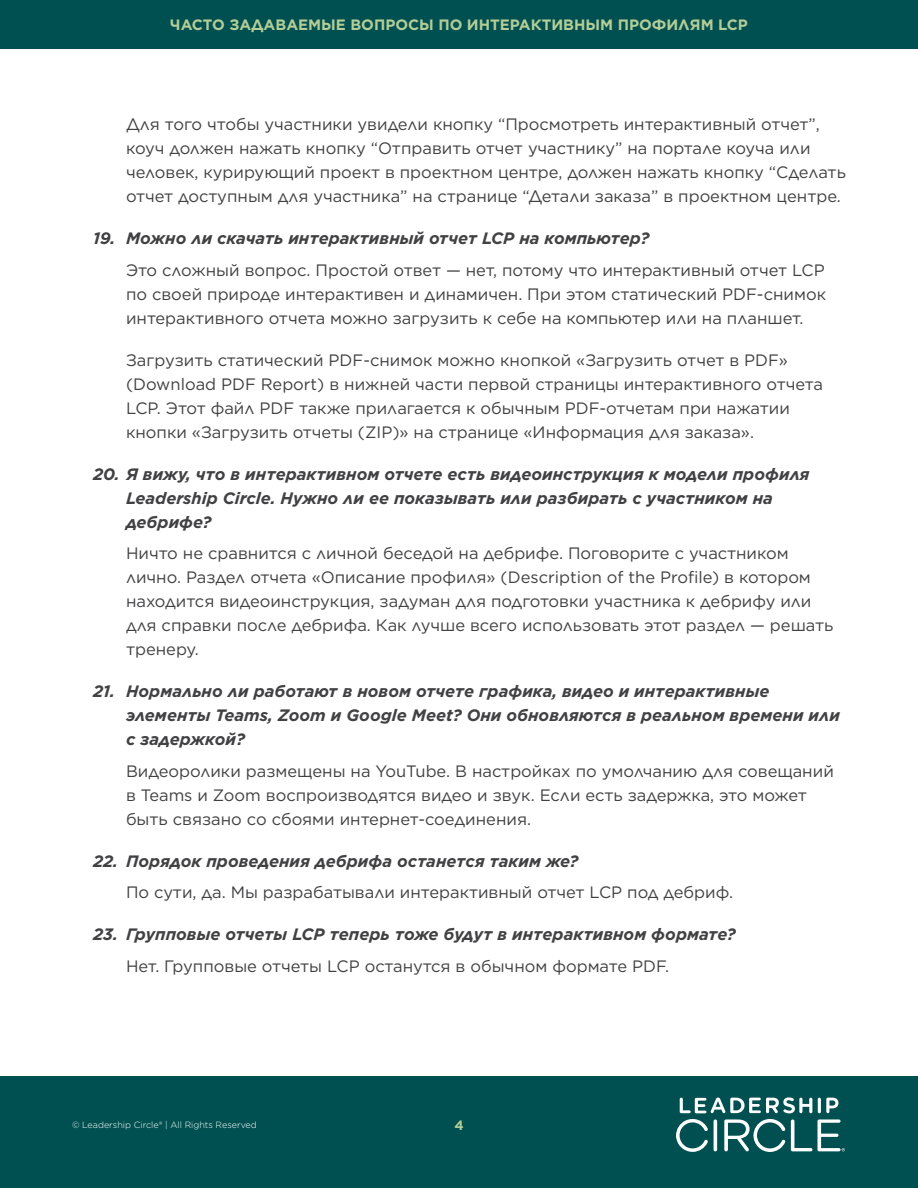
<style>
.page{position:relative;width:918px;height:1188px;background:#fff}
.page>*{position:absolute;margin:0;border:0;box-sizing:border-box;transform-origin:0 0}
.t1{font:16.5px/24px "Gotham";color:#414042}
.t2{font:italic 700 16.5px/24px "Gotham";color:#414042}
.t3{font:700 15px "Gotham";color:#b5cd96}
.t4{font:700 13.5px "Gotham";color:#b5cd96}
.t5{font:300 9px "Gotham";color:#fff}
</style>
<div class="page">
<div style="left:0;top:0;width:918px;height:48px;background:#005051"></div>
<div style="left:0;top:1076px;width:918px;height:112px;background:#005051"></div>
<svg style="left:818px;top:1098px;width:21px;height:15px"></svg>
<svg style="left:676px;top:1097px;width:136px;height:55px"></svg>
<svg style="left:818px;top:1119px;width:27px;height:32px"></svg>
<p class="t3" style="left:170px;top:15px;width:580px">ЧАСТО ЗАДАВАЕМЫЕ ВОПРОСЫ ПО ИНТЕРАКТИВНЫМ ПРОФИЛЯМ LCP</p>
<p class="t1" style="left:126px;top:112px;width:722px">Для того чтобы участники увидели кнопку “Просмотреть интерактивный отчет”, коуч должен нажать кнопку “Отправить отчет участнику” на портале коуча или человек, курирующий проект в проектном центре, должен нажать кнопку “Сделать отчет доступным для участника” на странице “Детали заказа” в проектном центре.</p>
<p class="t2" style="left:93px;top:226px;width:558px">19. Можно ли скачать интерактивный отчет LCP на компьютер?</p>
<p class="t1" style="left:126px;top:258px;width:702px;text-align:justify">Это сложный вопрос. Простой ответ — нет, потому что интерактивный отчет LCP по своей природе интерактивен и динамичен. При этом статический PDF-снимок интерактивного отчета можно загрузить к себе на компьютер или на планшет.</p>
<p class="t1" style="left:126px;top:348px;width:698px">Загрузить статический PDF-снимок можно кнопкой «Загрузить отчет в PDF» (Download PDF Report) в нижней части первой страницы интерактивного отчета LCP. Этот файл PDF также прилагается к обычным PDF-отчетам при нажатии кнопки «Загрузить отчеты (ZIP)» на странице «Информация для заказа».</p>
<p class="t2" style="left:126px;top:462px;width:685px;text-indent:-33px">20. Я вижу, что в интерактивном отчете есть видеоинструкция к модели профиля<br>Leadership Circle. Нужно ли ее показывать или разбирать с участником на дебрифе?</p>
<p class="t1" style="left:126px;top:541px;width:709px">Ничто не сравнится с личной беседой на дебрифе. Поговорите с участником лично. Раздел отчета «Описание профиля» (Description of the Profile) в котором находится видеоинструкция, задуман для подготовки участника к дебрифу или для справки после дебрифа. Как лучше всего использовать этот раздел — решать тренеру.</p>
<p class="t2" style="left:126px;top:679px;width:716px;text-indent:-33px">21. Нормально ли работают в новом отчете графика, видео и интерактивные элементы Teams, Zoom и Google Meet? Они обновляются в реальном времени или с задержкой?</p>
<p class="t1" style="left:126px;top:759px;width:709px">Видеоролики размещены на YouTube. В настройках по умолчанию для совещаний в Teams и Zoom воспроизводятся видео и звук. Если есть задержка, это может быть связано со сбоями интернет-соединения.</p>
<p class="t2" style="left:93px;top:849px;width:487px">22. Порядок проведения дебрифа останется таким же?</p>
<p class="t1" style="left:126px;top:880px;width:609px">По сути, да. Мы разрабатывали интерактивный отчет LCP под дебриф.</p>
<p class="t2" style="left:93px;top:922px;width:644px">23. Групповые отчеты LCP теперь тоже будут в интерактивном формате?</p>
<p class="t1" style="left:126px;top:954px;width:545px">Нет. Групповые отчеты LCP останутся в обычном формате PDF.</p>
<p class="t5" style="left:72px;top:1119px;width:186px">© Leadership Circle® | All Rights Reserved</p>
<p class="t4" style="left:454px;top:1116px;width:11px">4</p>
</div>
